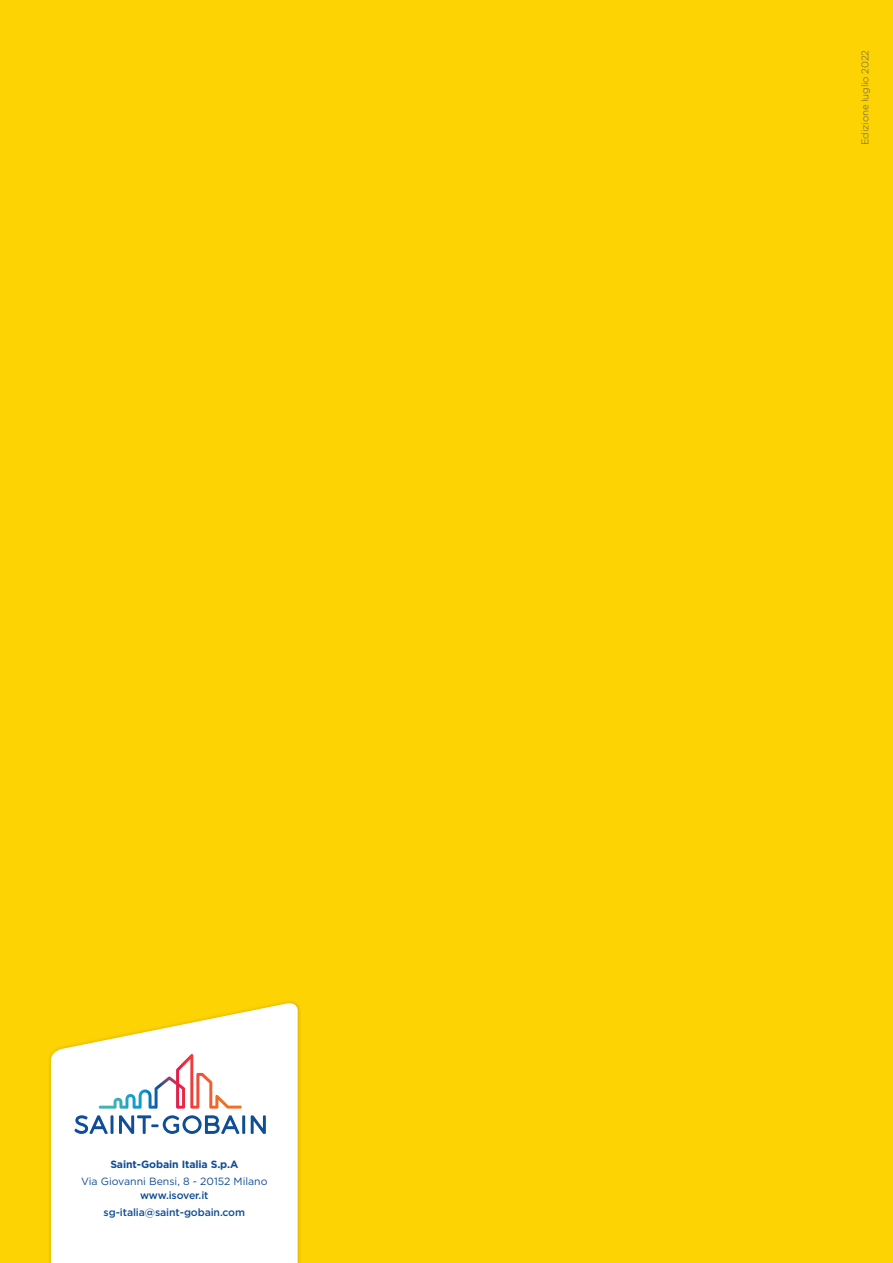
<style>
.page{position:relative;width:893px;height:1263px;background:#fed304}
.page>*{position:absolute;margin:0;border:0;box-sizing:border-box;transform-origin:0 0}
.t1{font:500 10.5px "Gotham";letter-spacing:-.01em;color:#0f4d96}
.t2{font:10.5px "Gotham";color:#0f4d96}
.t3{font:700 10.5px "Gotham";letter-spacing:-.01em;color:#0f4d96}
.t4{font:300 9.75px "Gotham";letter-spacing:-.01em;color:#57585a}
</style>
<div class="page">
<div style="left:47px;top:999px;width:255px;height:264px;background:#f3ca05"></div>
<svg style="left:51px;top:1001px;width:247px;height:262px;background:#fef9df"></svg>
<svg style="left:74px;top:1115px;width:39px;height:19px"></svg>
<svg style="left:119px;top:1115px;width:120px;height:19px;background:#a5bcd7"></svg>
<hr style="left:242px;top:1115px;width:3px;height:19px;background:#0f4d96">
<svg style="left:251px;top:1115px;width:15px;height:19px"></svg>
<svg style="left:99px;top:1054px;width:143px;height:55px;background:#f0e4e6"></svg>
<p class="t3" style="left:110px;top:1157px;width:129px">Saint-Gobain Italia S.p.A</p>
<p class="t2" style="left:81px;top:1174px;width:188px">Via Giovanni Bensi, 8 - 20152 Milano</p>
<p class="t1" style="left:140px;top:1188px;width:70px">www.isover.it</p>
<p class="t1" style="left:104px;top:1205px;width:143px">sg-italia@saint-gobain.com</p>
<p class="t4" style="left:859px;top:145px;width:97px;rotate:-90deg">Edizione luglio 2022</p>
</div>
